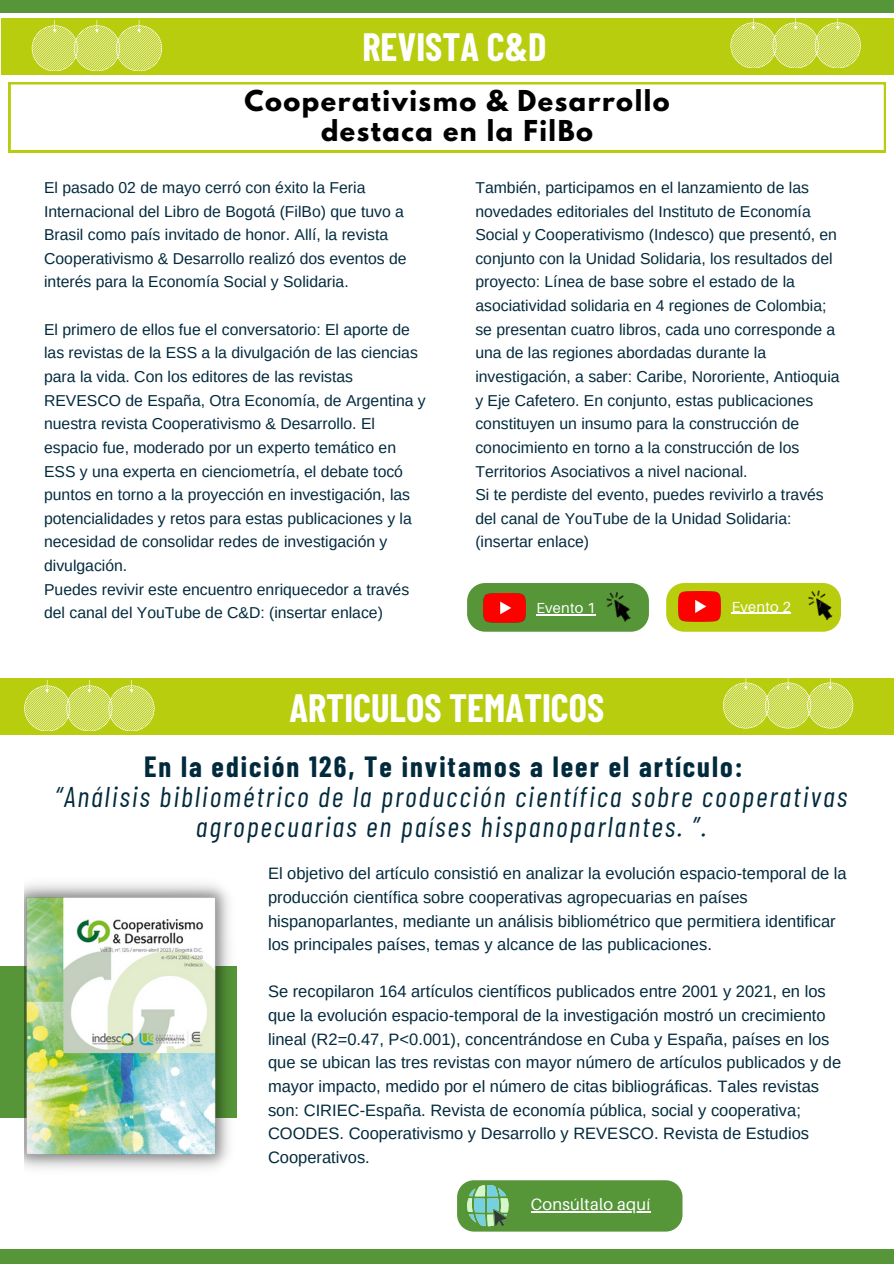
<style>
.page{position:relative;width:894px;height:1264px;background:#fff}
.page>*{position:absolute;margin:0;border:0;box-sizing:border-box;transform-origin:0 0}
.t1{font:700 38.55px "Barlow Condensed";color:#fff}
.t2{font:italic 28.5px/30.3px "Barlow Condensed";letter-spacing:.07em;color:#022a3d;text-align:center}
.t3{font:700 25.5px/29.2px "League Spartan";letter-spacing:.06em;color:#000;text-align:center}
.t4{font:16.5px/23.7px "Arimo";color:#022a3d}
.t5{font:16.35px "Aileron";letter-spacing:.015em;color:#fff}
.t6{font:15.75px/23.7px "Arimo";color:#022a3d}
.t7{font:14.55px "Aileron";letter-spacing:.015em;color:#fff}
.s1{font-weight:700;font-style:normal}
</style>
<div class="page">
<div style="left:0;top:0;width:893px;height:12px;background:#569639"></div>
<div style="left:0;top:1249px;width:893px;height:14px;background:#569639"></div>
<div style="left:467px;top:583px;width:181px;height:48px;background:#569639;border-radius:18px"></div>
<img style="left:483px;top:593px;width:42px;height:30px">
<img style="left:606px;top:592px;width:25px;height:30px">
<hr style="left:536px;top:614px;width:59px;height:1px;background:#fff">
<div style="left:1px;top:18px;width:892px;height:56px;background:#b7cd0d"></div>
<svg style="left:32px;top:21px;width:130px;height:50px"></svg>
<svg style="left:730px;top:18px;width:130px;height:50px"></svg>
<svg style="left:9px;top:82px;width:876px;height:70px"></svg>
<div style="left:666px;top:583px;width:174px;height:48px;background:#b7cd0d;border-radius:18px"></div>
<img style="left:678px;top:592px;width:42px;height:29px">
<img style="left:808px;top:590px;width:25px;height:30px">
<hr style="left:731px;top:612px;width:59px;height:2px;background:#fff">
<div style="left:0;top:965px;width:236px;height:152px;background:#569639"></div>
<div style="left:0;top:677px;width:893px;height:57px;background:#b7cd0d"></div>
<svg style="left:24px;top:680px;width:130px;height:51px"></svg>
<svg style="left:722px;top:677px;width:131px;height:51px"></svg>
<img style="left:24px;top:883px;width:213px;height:286px">
<svg style="left:457px;top:1180px;width:225px;height:51px;background:#619f4c"></svg>
<hr style="left:530px;top:1211px;width:120px;height:1px;background:#fff">
<h4 class="t1" style="left:362px;top:23px;width:185px">REVISTA C&amp;D</h4>
<p class="t3" style="left:244px;top:90px;width:427px">Cooperativismo &amp; Desarrollo destaca en la FilBo</p>
<h3 class="t6" style="left:44px;top:176px;width:364px">El pasado 02 de mayo cerró con éxito la Feria Internacional del Libro de Bogotá (FilBo) que tuvo a Brasil como país invitado de honor. Allí, la revista Cooperativismo &amp; Desarrollo realizó dos eventos de interés para la Economía Social y Solidaria.</h3>
<h4 class="t6" style="left:44px;top:317px;width:383px">El primero de ellos fue el conversatorio: El aporte de las revistas de la ESS a la divulgación de las ciencias para la vida. Con los editores de las revistas REVESCO de España, Otra Economía, de Argentina y nuestra revista Cooperativismo &amp; Desarrollo. El espacio fue, moderado por un experto temático en ESS y una experta en cienciometría, el debate tocó puntos en torno a la proyección en investigación, las potencialidades y retos para estas publicaciones y la necesidad de consolidar redes de investigación y divulgación.<br>Puedes revivir este encuentro enriquecedor a través del canal del YouTube de C&amp;D: (insertar enlace)</h4>
<p class="t6" style="left:475px;top:176px;width:365px">También, participamos en el lanzamiento de las novedades editoriales del Instituto de Economía Social y Cooperativismo (Indesco) que presentó, en conjunto con la Unidad Solidaria, los resultados del proyecto: Línea de base sobre el estado de la asociatividad solidaria en 4 regiones de Colombia; se presentan cuatro libros, cada uno corresponde a una de las regiones abordadas durante la investigación, a saber: Caribe, Nororiente, Antioquia y Eje Cafetero. En conjunto, estas publicaciones constituyen un insumo para la construcción de conocimiento en torno a la construcción de los Territorios Asociativos a nivel nacional.<br>Si te perdiste del evento, puedes revivirlo a través del canal de YouTube de la Unidad Solidaria: (insertar enlace)</p>
<h4 class="t7" style="left:536px;top:599px;width:61px">Evento 1</h4>
<p class="t7" style="left:731px;top:597px;width:61px">Evento 2</p>
<p class="t1" style="left:289px;top:683px;width:316px">ARTICULOS TEMATICOS</p>
<p class="t2" style="left:55px;top:750px;width:793px"><span class="s1">En la edición 126, Te invitamos a leer el artículo:<br></span>“Análisis bibliométrico de la producción científica sobre cooperativas agropecuarias en países hispanoparlantes. ”.</p>
<h1 class="t4" style="left:268px;top:861px;width:580px">El objetivo del artículo consistió en analizar la evolución espacio-temporal de la producción científica sobre cooperativas agropecuarias en países hispanoparlantes, mediante un análisis bibliométrico que permitiera identificar los principales países, temas y alcance de las publicaciones.</h1>
<h2 class="t4" style="left:268px;top:979px;width:574px">Se recopilaron 164 artículos científicos publicados entre 2001 y 2021, en los que la evolución espacio-temporal de la investigación mostró un crecimiento lineal (R2=0.47, P&lt;0.001), concentrándose en Cuba y España, países en los que se ubican las tres revistas con mayor número de artículos publicados y de mayor impacto, medido por el número de citas bibliográficas. Tales revistas son: CIRIEC-España. Revista de economía pública, social y cooperativa; COODES. Cooperativismo y Desarrollo y REVESCO. Revista de Estudios Cooperativos.</h2>
<p class="t5" style="left:530px;top:1194px;width:121px">Consúltalo aquí</p>
</div>
